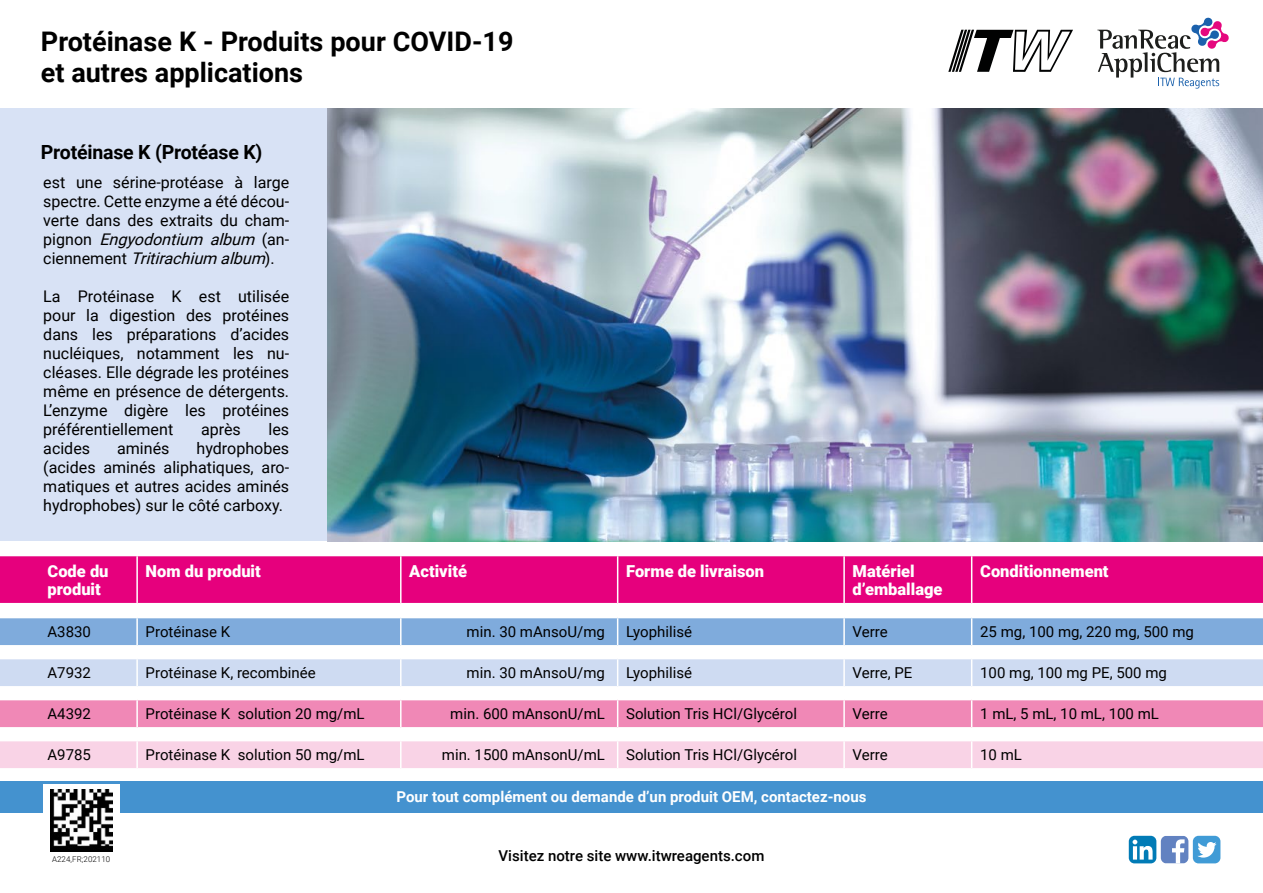
<style>
.page{position:relative;width:1263px;height:893px;background:#fff}
.page>*{position:absolute;margin:0;border:0;box-sizing:border-box;transform-origin:0 0}
.t1{font:700 27px/31.5px "Roboto";color:#000}
.t2{font:700 19.5px "Roboto";letter-spacing:-.01em;color:#000}
.t3{font:900 16.5px/18px "Roboto";color:#fff}
.t4{font:16.05px/19px "Roboto";color:#000;text-align:justify}
.t5{font:15px "Roboto";color:#000}
.t6{font:700 15px "Roboto";color:#fff}
.t7{font:500 15px "Roboto";color:#000}
.t8{font:300 7.95px "Roboto";letter-spacing:.01em;color:#000}
.s1{font-style:italic}
</style>
<div class="page">
<div style="left:0;top:782px;width:1263px;height:31px;background:#4492cf"></div>
<div style="left:0;top:108px;width:327px;height:433px;background:#d8e2f5"></div>
<img style="left:327px;top:108px;width:936px;height:433px">
<div style="left:0;top:556px;width:1263px;height:47px;background:#e6007d"></div>
<hr style="left:400px;top:556px;width:1px;height:47px;background:#fff">
<hr style="left:617px;top:556px;width:1px;height:47px;background:#fff">
<hr style="left:843px;top:556px;width:2px;height:47px;background:#fff">
<hr style="left:971px;top:556px;width:1px;height:47px;background:#fff">
<div style="left:0;top:618px;width:1263px;height:27px;background:#7fabdc"></div>
<div style="left:0;top:659px;width:1263px;height:27px;background:#cedbf2"></div>
<div style="left:0;top:700px;width:1263px;height:27px;background:#f088b6"></div>
<hr style="left:136px;top:556px;width:2px;height:47px;background:#fff">
<hr style="left:136px;top:618px;width:2px;height:27px;background:#fff">
<hr style="left:136px;top:659px;width:2px;height:27px;background:#fff">
<hr style="left:136px;top:700px;width:2px;height:27px;background:#fff">
<div style="left:0;top:741px;width:1263px;height:27px;background:#f9d3e6"></div>
<div style="left:43px;top:785px;width:77px;height:82px;background:#fff"></div>
<svg style="left:1097px;top:18px;width:132px;height:71px"></svg>
<svg style="left:948px;top:30px;width:125px;height:42px"></svg>
<img style="left:50px;top:789px;width:62px;height:62px">
<svg style="left:1161px;top:836px;width:27px;height:27px"></svg>
<div style="left:1193px;top:836px;width:27px;height:27px;background:#409bd6;border-radius:6px"></div>
<svg style="left:1197px;top:842px;width:19px;height:16px"></svg>
<div style="left:1129px;top:836px;width:27px;height:27px;background:#017bb6;border-radius:6px"></div>
<svg style="left:1132px;top:840px;width:20px;height:20px"></svg>
<h1 class="t1" style="left:41px;top:24px;width:474px">Protéinase K - Produits pour COVID-19 et autres applications</h1>
<p class="t2" style="left:41px;top:139px;width:223px">Protéinase K (Protéase K)</p>
<p class="t4" style="left:43px;top:172px;width:247px">est une sérine-protéase à large spectre. Cette enzyme a été décou&shy;verte dans des extraits du cham&shy;p i g n o n <span class="s1">Engyodontium album</span> ( a n - c i e n n e m e n t <span class="s1">Tritirachium album</span>) .</p>
<p class="t4" style="left:43px;top:286px;width:247px">La Protéinase K est utilisée pour la digestion des protéines dans les préparations d’acides nucléiques, notamment les nu&shy;cléases. Elle dégrade les protéines même en présence de détergents.<br>L’enzyme digère les protéines préférentiellement</p>
<p class="t4" style="left:201px;top:419px;width:41px">après</p>
<p class="t4" style="left:269px;top:419px;width:22px">les</p>
<p class="t4" style="left:43px;top:438px;width:48px">acides</p>
<p class="t4" style="left:117px;top:438px;width:54px">aminés</p>
<p class="t4" style="left:43px;top:438px;width:247px;text-indent:153px">hydrophobes (acides aminés aliphatiques, aro&shy;matiques et autres acides aminés hydrophobes) sur le côté carboxy.</p>
<p class="t3" style="left:48px;top:562px;width:63px">Code du produit</p>
<p class="t3" style="left:146px;top:562px;width:117px">Nom du produit</p>
<p class="t3" style="left:409px;top:562px;width:59px">Activité</p>
<p class="t3" style="left:626px;top:562px;width:139px">Forme de livraison</p>
<p class="t3" style="left:853px;top:562px;width:91px">Matériel d’emballage</p>
<p class="t3" style="left:980px;top:562px;width:130px">Conditionnement</p>
<p class="t5" style="left:48px;top:621px;width:45px">A3830</p>
<p class="t5" style="left:146px;top:621px;width:86px">Protéinase K</p>
<p class="t5" style="left:467px;top:621px;width:140px">min. 30 mAnsoU/mg</p>
<p class="t5" style="left:626px;top:621px;width:67px">Lyophilisé</p>
<p class="t5" style="left:853px;top:621px;width:37px">Verre</p>
<p class="t5" style="left:980px;top:621px;width:215px">25 mg, 100 mg, 220 mg, 500 mg</p>
<p class="t5" style="left:48px;top:662px;width:45px">A7932</p>
<p class="t5" style="left:146px;top:662px;width:171px">Protéinase K, recombinée</p>
<p class="t5" style="left:467px;top:662px;width:140px">min. 30 mAnsoU/mg</p>
<p class="t5" style="left:626px;top:662px;width:67px">Lyophilisé</p>
<p class="t5" style="left:853px;top:662px;width:61px">Verre, PE</p>
<p class="t5" style="left:980px;top:662px;width:188px">100 mg, 100 mg PE, 500 mg</p>
<p class="t5" style="left:48px;top:703px;width:45px">A4392</p>
<p class="t5" style="left:146px;top:703px;width:220px">Protéinase K solution 20 mg/mL</p>
<p class="t5" style="left:450px;top:703px;width:156px">min. 600 mAnsonU/mL</p>
<p class="t5" style="left:626px;top:703px;width:172px">Solution Tris HCl/Glycérol</p>
<p class="t5" style="left:853px;top:703px;width:37px">Verre</p>
<p class="t5" style="left:980px;top:703px;width:180px">1 mL, 5 mL, 10 mL, 100 mL</p>
<p class="t5" style="left:48px;top:744px;width:45px">A9785</p>
<p class="t5" style="left:146px;top:744px;width:220px">Protéinase K solution 50 mg/mL</p>
<p class="t5" style="left:442px;top:744px;width:165px">min. 1500 mAnsonU/mL</p>
<p class="t5" style="left:626px;top:744px;width:172px">Solution Tris HCl/Glycérol</p>
<p class="t5" style="left:853px;top:744px;width:37px">Verre</p>
<p class="t5" style="left:980px;top:744px;width:43px">10 mL</p>
<p class="t8" style="left:52px;top:853px;width:60px">A224,FR;202110</p>
<p class="t6" style="left:396px;top:786px;width:471px">Pour tout complément ou demande d’un produit OEM, contactez-nous</p>
<p class="t7" style="left:499px;top:845px;width:267px">Visitez notre site www.itwreagents.com</p>
</div>
